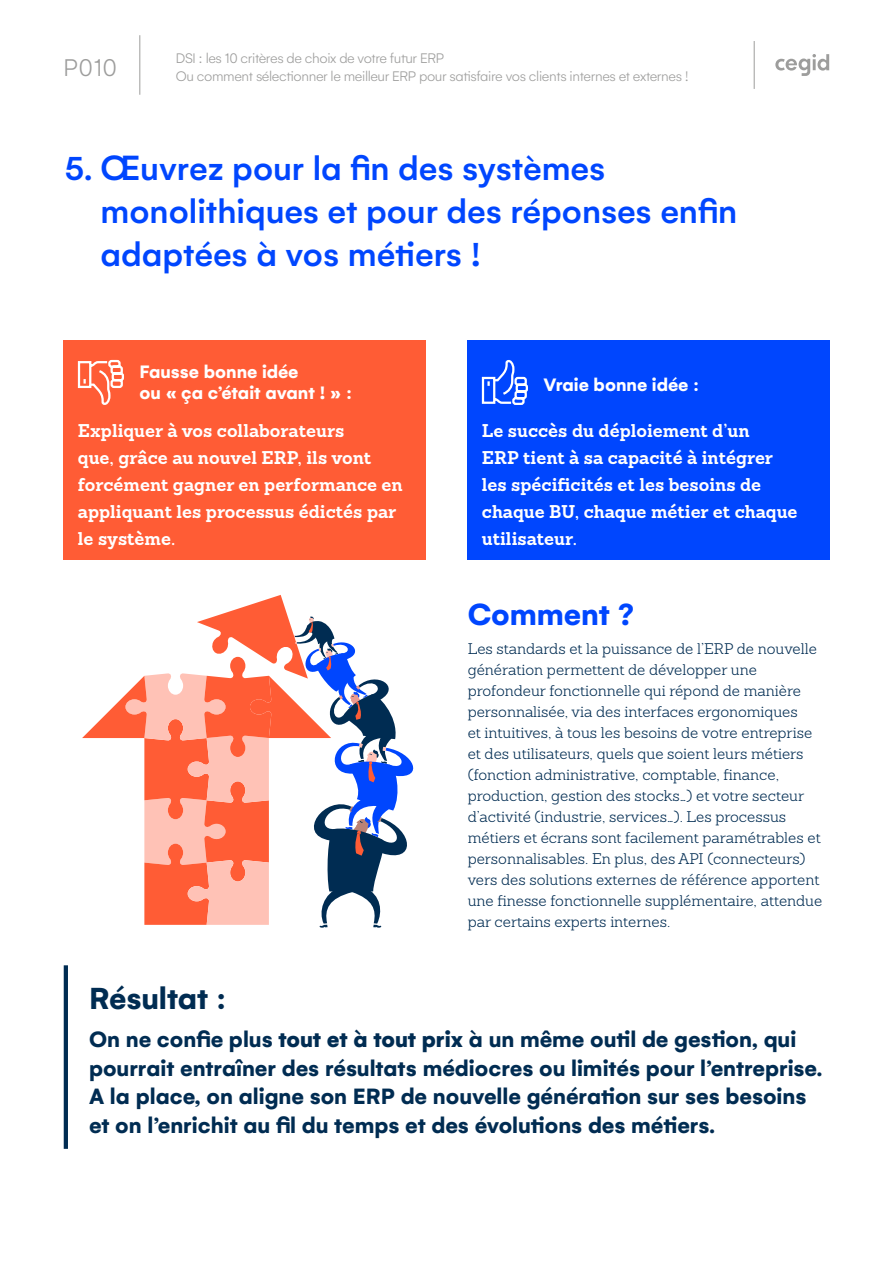
<style>
.page{position:relative;width:893px;height:1263px;background:#fff}
.page>*{position:absolute;margin:0;border:0;box-sizing:border-box;transform-origin:0 0}
.EB_-_Titre{font:500 36px/43.2px "Gelion";color:#0046fe}
.Titre{font:700 33px "Gelion";color:#002c52}
.Titre-2{font:700 33px "Gelion";color:#0046fe}
.t1{font:300 26.1px "Gelion";color:#9d9d9c}
.EB_-_Paragraphe{font:700 24px/28.8px "Gelion";color:#002c52}
.EB_-_Paragraphe_fin{font:700 19.5px/21px "Gelion";color:#fff}
.EB_-_Paragraphe_fin-2{font:700 18px/27px "Sanchez";color:#fff}
.EB_-_Paragraphe_fin-3{font:300 15px/21px "Sanchez";color:#002c52}
.t2{font:300 15px "Gelion";letter-spacing:-.025em;color:#9d9d9c}
.s1{font-weight:900}
</style>
<div class="page">
<svg style="left:775px;top:54px;width:54px;height:22px"></svg>
<hr style="left:139px;top:35px;width:1px;height:60px;background:#9d9d9c">
<hr style="left:754px;top:41px;width:1px;height:48px;background:#9d9d9c">
<div style="left:468px;top:340px;width:362px;height:220px;background:#0046fe"></div>
<div style="left:64px;top:340px;width:362px;height:220px;background:#ff5c35"></div>
<svg style="left:481px;top:360px;width:47px;height:45px"></svg>
<svg style="left:77px;top:359px;width:47px;height:46px"></svg>
<hr style="left:64px;top:965px;width:4px;height:184px;background:#002c52">
<svg style="left:82px;top:595px;width:332px;height:333px"></svg>
<h3 class="t1" style="left:64px;top:53px;width:55px">P010</h3>
<p class="t2" style="left:176px;top:50px;width:270px">DSI : les 10 critères de choix de votre futur ERP</p>
<p class="t2" style="left:176px;top:68px;width:514px">Ou comment sélectionner le meilleur ERP pour satisfaire vos clients internes et externes !</p>
<p class="EB_-_Titre" style="left:101px;top:146px;width:638px;text-indent:-36px">5. Œuvrez pour la fin des systèmes monolithiques et pour des réponses enfin adaptées à vos métiers !</p>
<p class="EB_-_Paragraphe_fin" style="left:140px;top:361px;width:214px">Fausse bonne idée<br>ou « ça c’était avant ! » :</p>
<p class="EB_-_Paragraphe_fin" style="left:543px;top:374px;width:157px">Vraie bonne idée :</p>
<p class="EB_-_Paragraphe_fin-2" style="left:78px;top:417px;width:326px">Expliquer à vos collaborateurs<br>que, grâce au nouvel ERP, ils vont forcément gagner en performance en appliquant les processus édictés par le système.</p>
<p class="EB_-_Paragraphe_fin-2" style="left:482px;top:417px;width:317px">Le succès du déploiement d’un<br>ERP tient à sa capacité à intégrer les spécificités et les besoins de chaque BU, chaque métier et chaque utilisateur.</p>
<p class="Titre-2" style="left:468px;top:593px;width:168px">Comment ?</p>
<p class="EB_-_Paragraphe_fin-3" style="left:468px;top:638px;width:356px">Les standards et la puissance de l’ERP de nouvelle génération permettent de développer une profondeur fonctionnelle qui répond de manière personnalisée, via des interfaces ergonomiques<br>et intuitives, à tous les besoins de votre entreprise et des utilisateurs, quels que soient leurs métiers (fonction administrative, comptable, finance, production, gestion des stocks…) et votre secteur d’activité (industrie, services…). Les processus métiers et écrans sont facilement paramétrables et personnalisables. En plus, des API (connecteurs) vers des solutions externes de référence apportent une finesse fonctionnelle supplémentaire, attendue par certains experts internes.</p>
<p class="Titre" style="left:89px;top:978px;width:139px">Résultat :</p>
<p class="EB_-_Paragraphe" style="left:89px;top:1024px;width:735px">On ne confie plus <span class="s1">tout et à tout prix</span> à un même outil de gestion, qui pourrait entraîner des résultats médiocres ou limités pour l’entreprise.<br>A la place, on aligne son ERP de nouvelle génération sur ses besoins et on l’enrichit au fil du temps et des évolutions des métiers.</p>
</div>
